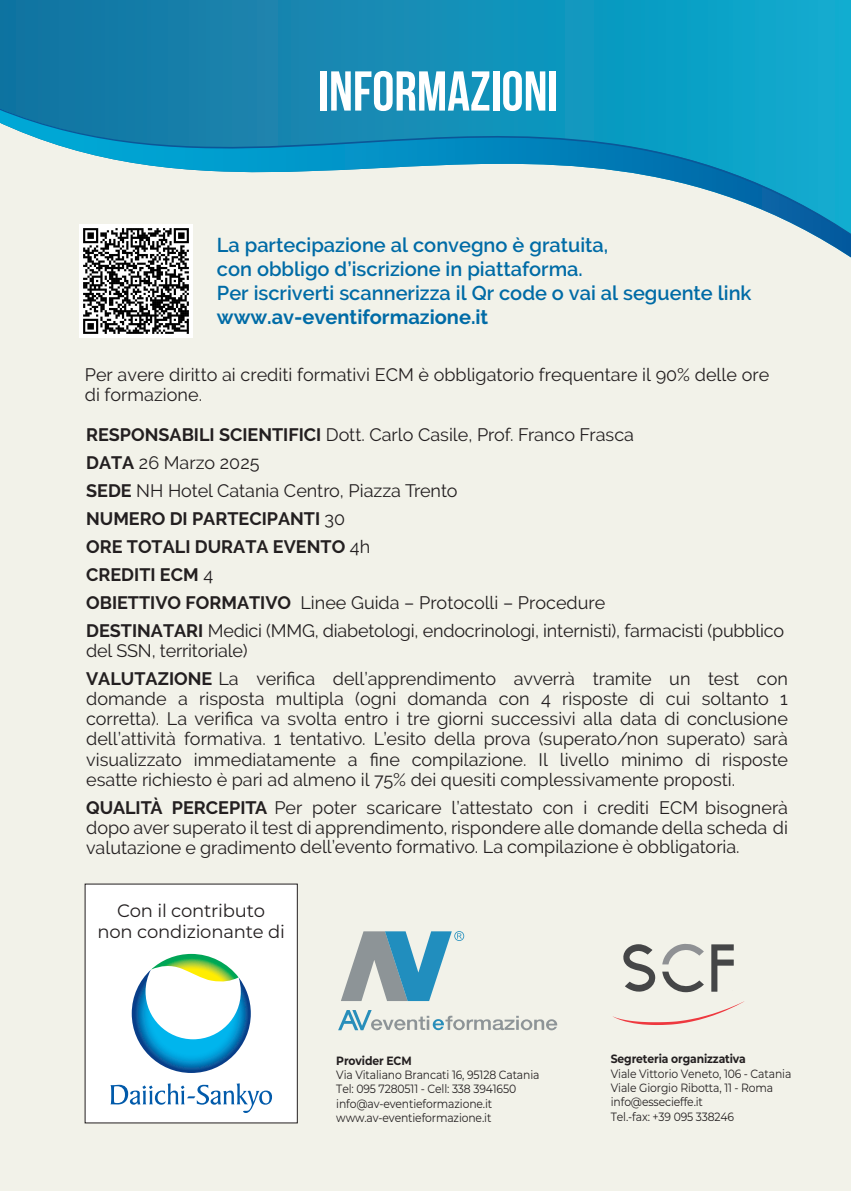
<style>
.page{position:relative;width:851px;height:1191px;background:#fff}
.page>*{position:absolute;margin:0;border:0;box-sizing:border-box;transform-origin:0 0}
.t1{font:700 56px "Bebas Neue";color:#fff}
.t2{font:600 20px/24px "Raleway";color:#006ba6}
.t3{font:700 20px "Raleway";color:#006ba6}
.t4{font:18px/28px "Raleway";color:#231f20}
.t5{font:18px/21.6px "Montserrat";letter-spacing:-.01em;color:#231f20;text-align:center}
.t6{font:12px/14.4px "Montserrat";letter-spacing:-.01em;color:#231f20;scale:.9 1}
.t7{font:700 12px "Montserrat";letter-spacing:-.01em;color:#231f20;scale:.9 1}
.s1{font-weight:700}
</style>
<div class="page">
<div style="left:0;top:0;width:850px;height:1191px;background:#f2f2e9"></div>
<svg style="left:0;top:0;width:850px;height:241px"></svg>
<div style="left:85px;top:883px;width:213px;height:240px;background:#fff"></div>
<svg style="left:110px;top:1083px;width:162px;height:30px"></svg>
<svg style="left:132px;top:954px;width:119px;height:119px"></svg>
<svg style="left:613px;top:1001px;width:131px;height:24px"></svg>
<svg style="left:623px;top:944px;width:32px;height:48px"></svg>
<svg style="left:662px;top:943px;width:41px;height:21px"></svg>
<svg style="left:662px;top:971px;width:41px;height:21px"></svg>
<svg style="left:711px;top:944px;width:22px;height:47px"></svg>
<svg style="left:338px;top:1010px;width:219px;height:20px"></svg>
<svg style="left:341px;top:931px;width:123px;height:70px"></svg>
<div style="left:79px;top:224px;width:113px;height:113px;background:#fff"></div>
<img style="left:83px;top:228px;width:105px;height:105px">
<h1 class="t1" style="left:318px;top:60px;width:241px">INFORMAZIONI</h1>
<p class="t2" style="left:217px;top:232px;width:536px">La partecipazione al convegno è gratuita,<br>con obbligo d’iscrizione in piattaforma.<br>Per iscriverti scannerizza il Qr code o vai al seguente link</p>
<p class="t3" style="left:217px;top:305px;width:273px">www.av-eventiformazione.it</p>
<p class="t4" style="left:85px;top:365px;width:686px;line-height:20px">Per avere diritto ai crediti formativi ECM è obbligatorio frequentare il 90% delle ore di formazione.</p>
<p class="t4" style="left:86px;top:421px;width:699px"><span class="s1">RESPONSABILI SCIENTIFICI</span> Dott. Carlo Casile, Prof. Franco Frasca<br><span class="s1">DATA</span> 26 Marzo 2025<br><span class="s1">SEDE</span> NH Hotel Catania Centro, Piazza Trento<br><span class="s1">NUMERO DI PARTECIPANTI</span> 30<br><span class="s1">ORE TOTALI DURATA EVENTO</span> 4h<br><span class="s1">CREDITI ECM</span> 4<br><span class="s1">OBIETTIVO FORMATIVO</span> Linee Guida – Protocolli – Procedure<br><span class="s1">DESTINATARI</span> Medici (MMG, diabetologi, endocrinologi, internisti), farmacisti (pubblico</p>
<p class="t4" style="left:86px;top:637px;width:703px">del SSN, territoriale)<br><span class="s1">VALUTAZIONE</span> La verifica dell’apprendimento avverrà tramite un test con</p>
<p class="t4" style="left:86px;top:689px;width:703px;line-height:20px;text-align:justify">domande a risposta multipla (ogni domanda con 4 risposte di cui soltanto 1 corretta). La verifica va svolta entro i tre giorni successivi alla data di conclusione dell’attività formativa. 1 tentativo. L’esito della prova (superato/non superato) sarà visualizzato immediatamente a fine compilazione. Il livello minimo di risposte esatte richiesto è pari ad almeno il 75% dei quesiti complessivamente proposti.</p>
<p class="t4" style="left:86px;top:797px;width:703px;line-height:20px;text-align:justify"><span class="s1">QUALITÀ PERCEPITA</span> Per poter scaricare l’attestato con i crediti ECM bisognerà dopo aver superato il test di apprendimento, rispondere alle domande della scheda di valutazione e gradimento dell’evento formativo. La compilazione è obbligatoria.</p>
<p class="t5" style="left:97px;top:898px;width:189px">Con il contributo non condizionante di</p>
<p class="t7" style="left:336px;top:1051px;width:85px">Provider ECM</p>
<p class="t6" style="left:336px;top:1067px;width:227px">Via Vitaliano Brancati 16, 95128 Catania Tel: 095 7280511 - Cell: 338 3941650 info@av-eventieformazione.it www.av-eventieformazione.it</p>
<p class="t7" style="left:610px;top:1050px;width:152px">Segreteria organizzativa</p>
<p class="t6" style="left:610px;top:1065px;width:202px">Viale Vittorio Veneto, 106 - Catania<br>Viale Giorgio Ribotta, 11 - Roma info@essecieffe.it<br>Tel.-fax: +39 095 338246</p>
</div>
